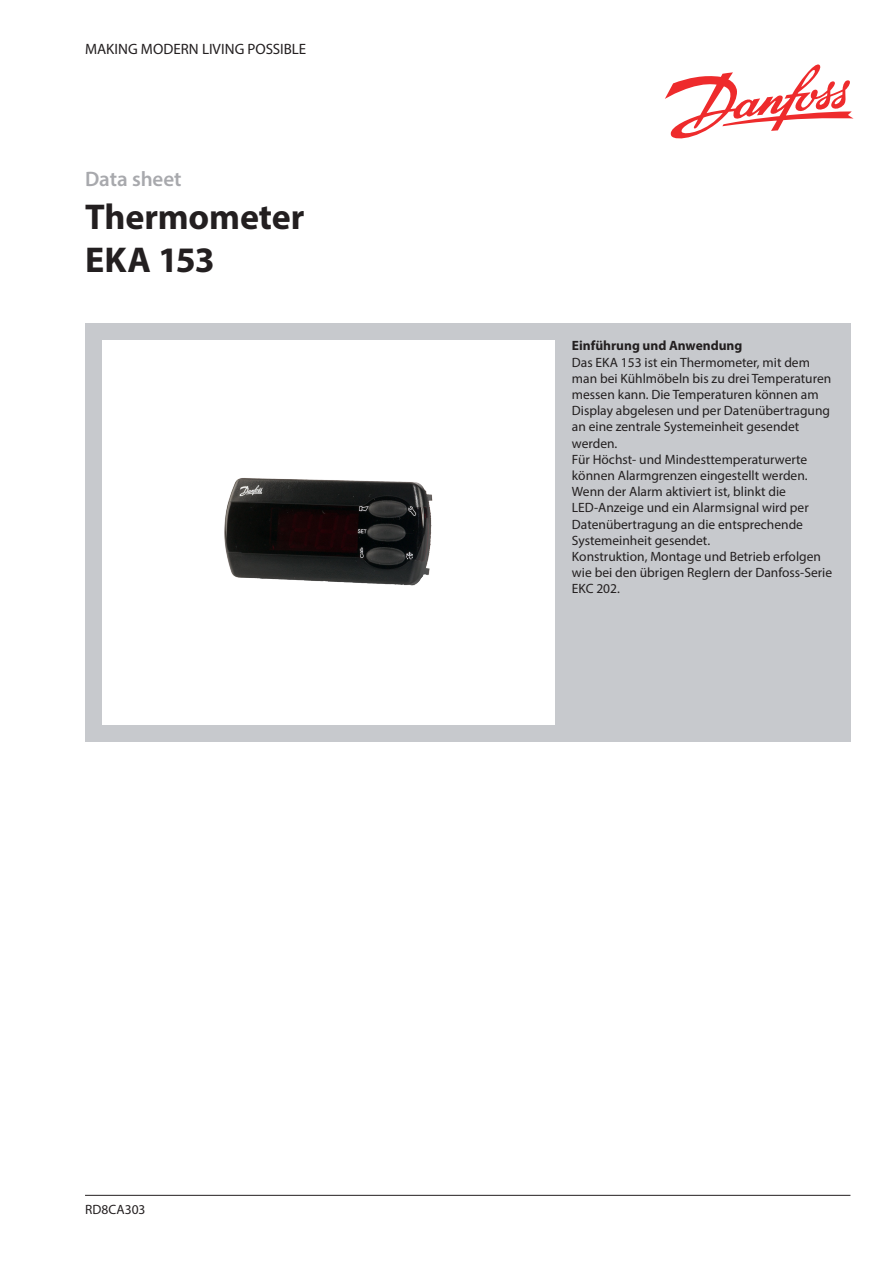
<style>
.page{position:relative;width:893px;height:1263px;background:#fff}
.page>*{position:absolute;margin:0;border:0;box-sizing:border-box;transform-origin:0 0}
.Headline_2_front_pag{font:700 36px "Myriad Pro";letter-spacing:-.005em;color:#231f20}
.Headline_1_front_pag{font:600 21px "Myriad Pro";letter-spacing:-.005em;color:#a8a9ad}
.t1{font:15px "Myriad Pro";color:#231f20}
.t2{font:13.5px/16.2px "Myriad Pro";color:#231f20}
.t3{font:700 13.5px "Myriad Pro";color:#231f20}
</style>
<div class="page">
<div style="left:85px;top:323px;width:765px;height:419px;background:#c7c9cd"></div>
<div style="left:102px;top:340px;width:453px;height:385px;background:#fff"></div>
<img style="left:224px;top:478px;width:209px;height:108px">
<hr style="left:85px;top:1195px;width:765px;height:1px;background:#231f20">
<svg style="left:665px;top:64px;width:188px;height:75px"></svg>
<p class="t1" style="left:85px;top:39px;width:223px">MAKING MODERN LIVING POSSIBLE</p>
<p class="Headline_1_front_pag" style="left:85px;top:165px;width:98px">Data sheet</p>
<p class="Headline_2_front_pag" style="left:85px;top:193px;width:221px">Thermometer</p>
<p class="Headline_2_front_pag" style="left:85px;top:237px;width:131px">EKA 153</p>
<p class="t2" style="left:85px;top:1201px;width:62px">RD8CA303</p>
<p class="t3" style="left:572px;top:337px;width:172px">Einführung und Anwendung</p>
<p class="t2" style="left:572px;top:354px;width:261px">Das EKA 153 ist ein Thermometer, mit dem man bei Kühlmöbeln bis zu drei Temperaturen messen kann. Die Temperaturen können am Display abgelesen und per Datenübertragung an eine zentrale Systemeinheit gesendet werden.</p>
<p class="t2" style="left:572px;top:451px;width:238px">Für Höchst- und Mindesttemperaturwerte können Alarmgrenzen eingestellt werden.<br>Wenn der Alarm aktiviert ist, blinkt die LED-Anzeige und ein Alarmsignal wird per Datenübertragung an die entsprechende Systemeinheit gesendet.</p>
<p class="t2" style="left:572px;top:548px;width:262px">Konstruktion, Montage und Betrieb erfolgen wie bei den übrigen Reglern der Danfoss-Serie<br>EKC 202.</p>
</div>
